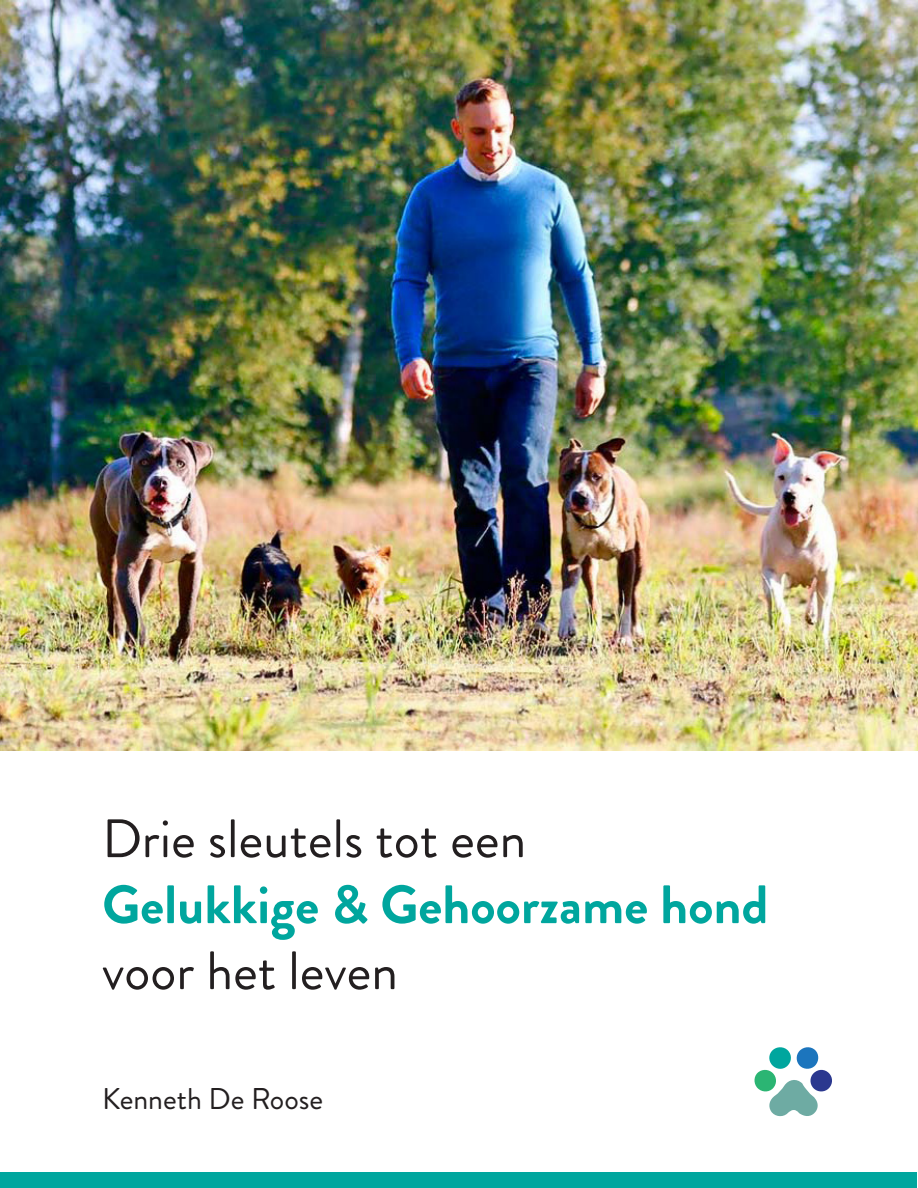
<style>
.page{position:relative;width:918px;height:1188px;background:#fff}
.page>*{position:absolute;margin:0;border:0;box-sizing:border-box;transform-origin:0 0}
.t1{font:54px "Brandon Grotesque";color:#231f20}
.t2{font:700 54px "Brandon Grotesque";color:#00a69e}
.t3{font:30px "Brandon Grotesque";color:#231f20}
</style>
<div class="page">
<img style="left:0;top:0;width:918px;height:751px">
<div style="left:1px;top:1173px;width:916px;height:15px;background:#00a69e"></div>
<svg style="left:754px;top:1047px;width:78px;height:70px"></svg>
<p class="t1" style="left:102px;top:801px;width:426px">Drie sleutels tot een</p>
<p class="t2" style="left:102px;top:867px;width:668px">Gelukkige &amp; Gehoorzame hond</p>
<p class="t1" style="left:102px;top:933px;width:297px">voor het leven</p>
<p class="t3" style="left:102px;top:1078px;width:223px">Kenneth De Roose</p>
</div>
